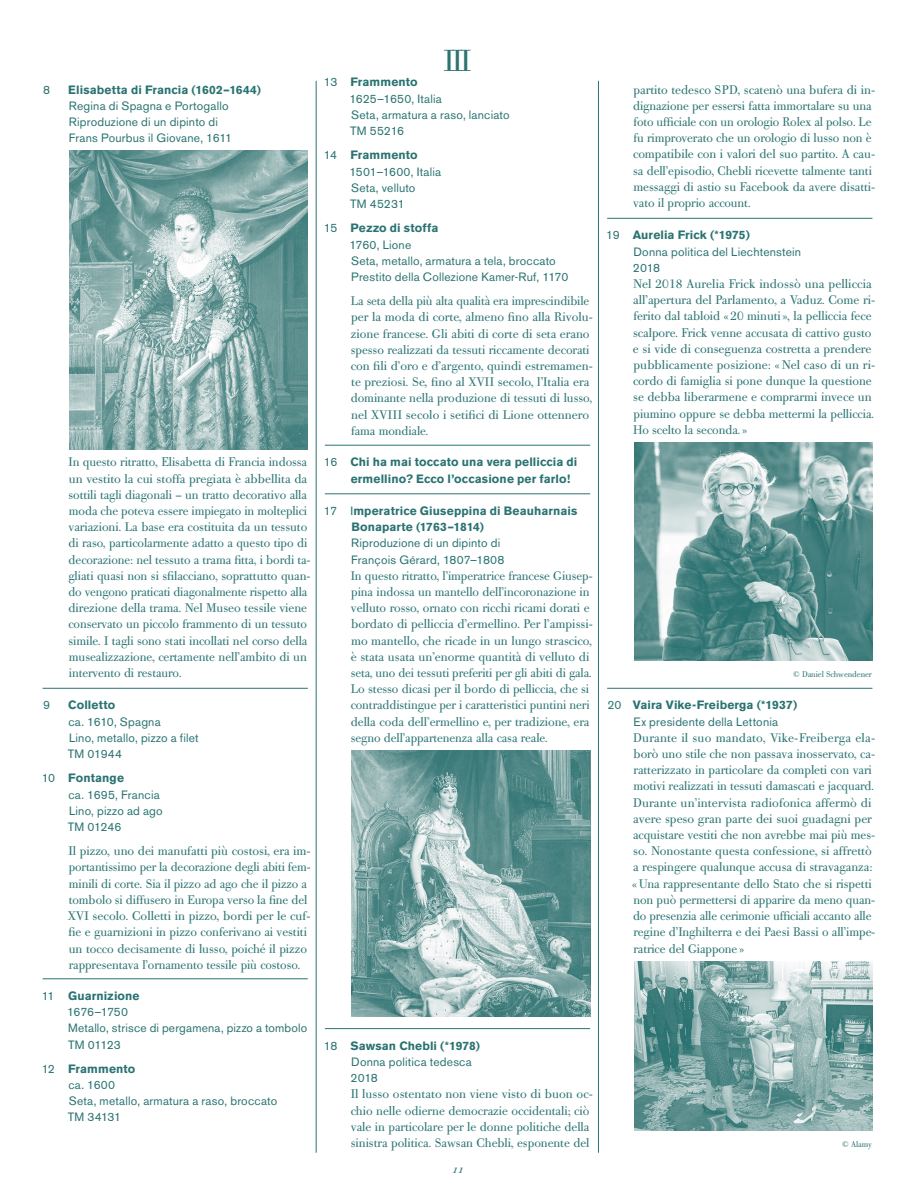
<style>
.page{position:relative;width:915px;height:1191px;background:#fff}
.page>*{position:absolute;margin:0;border:0;box-sizing:border-box;transform-origin:0 0}
.t1{font:30px "Bodoni Old Face BE";color:#2a7372}
.t2{font:12.3px/16.2px "Bodoni Old Face BE";letter-spacing:-.005em;color:#2a7372}
.t3{font:12px/16.2px "Akzidenz Grotesk BE";letter-spacing:.015em;color:#2a7372}
.t4{font:700 12px/16.2px "Akzidenz Grotesk BE";letter-spacing:.01em;color:#2a7372}
.t5{font:12px "Bodoni Old Face BE Italic Exp";color:#2a7372}
.t6{font:8.25px "Bodoni Old Face BE";letter-spacing:-.005em;color:#2a7372}
.s1{font-weight:700}
.s2{font-weight:400}
</style>
<div class="page">
<hr style="left:43px;top:688px;width:265px;height:1px;background:#2a7372">
<hr style="left:43px;top:978px;width:265px;height:1px;background:#2a7372">
<img style="left:69px;top:151px;width:239px;height:298px">
<hr style="left:325px;top:445px;width:265px;height:1px;background:#2a7372">
<hr style="left:325px;top:493px;width:265px;height:1px;background:#2a7372">
<hr style="left:325px;top:1028px;width:265px;height:1px;background:#2a7372">
<img style="left:351px;top:750px;width:239px;height:266px">
<hr style="left:607px;top:218px;width:265px;height:1px;background:#2a7372">
<hr style="left:607px;top:688px;width:265px;height:1px;background:#2a7372">
<img style="left:634px;top:442px;width:238px;height:218px">
<img style="left:634px;top:961px;width:238px;height:169px">
<hr style="left:316px;top:81px;width:1px;height:1071px;background:#2a7372">
<hr style="left:598px;top:81px;width:1px;height:1071px;background:#2a7372">
<p class="t3" style="left:43px;top:81px;width:8px">8</p>
<p class="t4" style="left:68px;top:81px;width:194px">Elisabetta di Francia (1602–1644)</p>
<p class="t3" style="left:69px;top:97px;width:165px">Regina di Spagna e Portogallo<br>Riproduzione di un dipinto di<br>Frans Pourbus il Giovane, 1611</p>
<p class="t2" style="left:68px;top:454px;width:244px">In questo ritratto, Elisabetta di Francia indossa un vestito la cui stoffa pregiata è abbellita da sottili tagli diagonali – un tratto decorativo alla moda che poteva essere impiegato in molteplici variazioni. La base era costituita da un tessuto di raso, particolarmente adatto a questo tipo di decorazione: nel tessuto a trama fitta, i bordi ta&shy;gliati quasi non si sfilacciano, soprattutto quan&shy;do vengono praticati diagonalmente rispetto alla direzione della trama. Nel Museo tessile viene conservato un piccolo frammento di un tessuto simile. I tagli sono stati incollati nel corso della musealizzazione, certamente nell’ambito di un intervento di restauro.</p>
<p class="t3" style="left:43px;top:697px;width:8px">9</p>
<p class="t4" style="left:68px;top:697px;width:49px">Colletto</p>
<p class="t3" style="left:68px;top:713px;width:132px">ca. 1610, Spagna<br>Lino, metallo, pizzo a filet<br>TM 01944</p>
<p class="t3" style="left:68px;top:770px;width:96px;text-indent:-26px">10 <span class="s1">Fontange<br></span>ca. 1695, Francia<br>Lino, pizzo ad ago<br>TM 01246</p>
<p class="t2" style="left:68px;top:843px;width:244px">Il pizzo, uno dei manufatti più costosi, era im&shy;portantissimo per la decorazione degli abiti fem&shy;minili di corte. Sia il pizzo ad ago che il pizzo a tombolo si diffusero in Europa verso la fine del XVI secolo. Colletti in pizzo, bordi per le cuf&shy;fie e guarnizioni in pizzo conferivano ai vestiti un tocco decisamente di lusso, poiché il pizzo rappresentava l’ornamento tessile più costoso.</p>
<p class="t3" style="left:67px;top:987px;width:241px;text-indent:-26px">11 <span class="s1">Guarnizione<br></span>1676–1750<br>Metallo, strisce di pergamena, pizzo a tombolo<br>TM 01123</p>
<p class="t3" style="left:68px;top:1060px;width:211px;text-indent:-26px">12 <span class="s1">Frammento<br></span>ca. 1600<br>Seta, metallo, armatura a raso, broccato<br>TM 34131</p>
<h1 class="t1" style="left:443px;top:41px;width:29px">III</h1>
<p class="t3" style="left:349px;top:74px;width:161px;text-indent:-26px">13 <span class="s1">Frammento<br></span>1625–1650, Italia<br>Seta, armatura a raso, lanciato<br>TM 55216</p>
<p class="t3" style="left:349px;top:147px;width:93px;text-indent:-26px">14 <span class="s1">Frammento<br></span>1501–1600, Italia<br>Seta, velluto<br>TM 45231</p>
<p class="t3" style="left:349px;top:220px;width:220px;text-indent:-26px">15 <span class="s1">Pezzo di stoffa<br></span>1760, Lione<br>Seta, metallo, armatura a tela, broccato<br>Prestito della Collezione Kamer-Ruf, 1170</p>
<p class="t2" style="left:350px;top:293px;width:244px">La seta della più alta qualità era imprescindibile per la moda di corte, almeno fino alla Rivolu&shy;zione francese. Gli abiti di corte di seta erano spesso realizzati da tessuti riccamente decorati con fili d’oro e d’argento, quindi estremamen&shy;te preziosi. Se, fino al XVII secolo, l’Italia era dominante nella produzione di tessuti di lusso, nel XVIII secolo i setifici di Lione ottennero fama mondiale.</p>
<p class="t4" style="left:350px;top:454px;width:228px;text-indent:-27px"><span class="s2">16</span> Chi ha mai toccato una vera pelliccia di ermellino? Ecco l’occasione per farlo!</p>
<p class="t4" style="left:351px;top:503px;width:227px;text-indent:-27px"><span class="s2">17 I</span>mperatrice Giuseppina di Beauharnais<br>Bonaparte (1763–1814)</p>
<p class="t3" style="left:351px;top:535px;width:155px">Riproduzione di un dipinto di<br>François Gérard, 1807–1808</p>
<p class="t2" style="left:350px;top:567px;width:244px">In questo ritratto, l’imperatrice francese Giusep&shy;pina indossa un mantello dell’incoronazione in velluto rosso, ornato con ricchi ricami dorati e bordato di pelliccia d’ermellino. Per l’ampissi&shy;mo mantello, che ricade in un lungo strascico, è stata usata un’enorme quantità di velluto di seta, uno dei tessuti preferiti per gli abiti di gala.<br>Lo stesso dicasi per il bordo di pelliccia, che si contraddistingue per i caratteristici puntini neri della coda dell’ermellino e, per tradizione, era segno dell’appartenenza alla casa reale.</p>
<p class="t3" style="left:350px;top:1037px;width:131px;text-indent:-27px">18 <span class="s1">Sawsan Chebli (*1978)<br></span>Donna politica tedesca<br>2018</p>
<p class="t2" style="left:350px;top:1086px;width:244px">Il lusso ostentato non viene visto di buon oc&shy;chio nelle odierne democrazie occidentali; ciò vale in particolare per le donne politiche della sinistra politica. Sawsan Chebli, esponente del</p>
<p class="t5" style="left:451px;top:1164px;width:13px">11</p>
<p class="t2" style="left:632px;top:81px;width:244px">partito tedesco SPD, scatenò una bufera di in&shy;dignazione per essersi fatta immortalare su una foto ufficiale con un orologio Rolex al polso. Le fu rimproverato che un orologio di lusso non è compatibile con i valori del suo partito. A cau&shy;sa dell’episodio, Chebli ricevette talmente tanti messaggi di astio su Facebook da avere disatti&shy;vato il proprio account.</p>
<p class="t3" style="left:632px;top:227px;width:170px;text-indent:-27px">19 <span class="s1">Aurelia Frick (*1975)<br></span>Donna politica del Liechtenstein<br>2018</p>
<p class="t2" style="left:632px;top:276px;width:244px">Nel 2018 Aurelia Frick indossò una pelliccia all’apertura del Parlamento, a Vaduz. Come ri&shy;ferito dal tabloid «20 minuti », la pelliccia fece scalpore. Frick venne accusata di cattivo gusto e si vide di conseguenza costretta a prendere pubblicamente posizione: «Nel caso di un ri&shy;cordo di famiglia si pone dunque la questione se debba liberarmene e comprarmi invece un piumino oppure se debba mettermi la pelliccia.<br>Ho scelto la seconda. »</p>
<p class="t6" style="left:792px;top:669px;width:80px">© Daniel Schwendener</p>
<p class="t3" style="left:607px;top:697px;width:191px;text-align:center">20 <span class="s1">Vaira Vike-Freiberga (*1937)<br></span>Ex presidente della Lettonia</p>
<p class="t2" style="left:631px;top:729px;width:244px">Durante il suo mandato, Vike-Freiberga ela&shy;borò uno stile che non passava inosservato, ca&shy;ratterizzato in particolare da completi con vari motivi realizzati in tessuti damascati e jacquard.<br>Durante un’intervista radiofonica affermò di avere speso gran parte dei suoi guadagni per acquistare vestiti che non avrebbe mai più mes&shy;so. Nonostante questa confessione, si affrettò a respingere qualunque accusa di stravaganza: «Una rappresentante dello Stato che si rispetti non può permettersi di apparire da meno quan&shy;do presenzia alle cerimonie ufficiali accanto alle regine d’Inghilterra e dei Paesi Bassi o all’impe&shy;ratrice del Giappone»</p>
<p class="t6" style="left:841px;top:1138px;width:31px">© Alamy</p>
</div>
